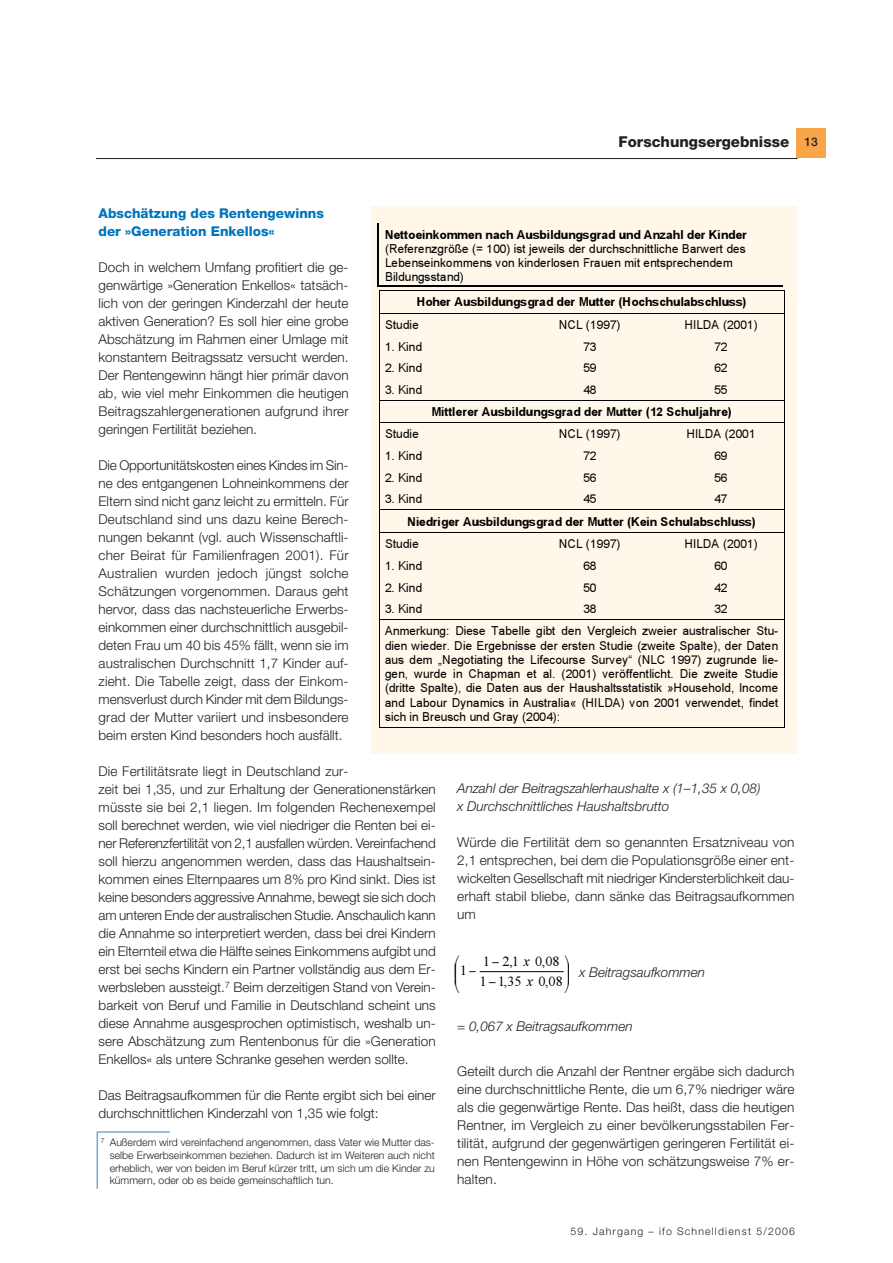
<style>
.page{position:relative;width:893px;height:1263px;background:#fff}
.page>*{position:absolute;margin:0;border:0;box-sizing:border-box;transform-origin:0 0}
.t1{font:800 15px "Helvetica Neue LT Std";color:#231f20}
.t2{font:14.4px "Times New Roman PSMT+T42+UFPOFW";color:#000}
.t3{font:14.4px "Times New Roman PS Italic MT+T42+MSXJPG";color:#000}
.t4{font:300 13.5px/18px "Helvetica Neue LT Std";color:#231f20;text-align:justify}
.t5{font:italic 300 13.5px/18px "Helvetica Neue LT Std";color:#231f20}
.t6{font:800 13.5px/18px "Helvetica Neue LT Std";color:#0074bc}
.t7{font:12.3px/14.1px "Arial MT+T42+BNXLFN";color:#000}
.t8{font:12.3px "Arial Bold MT+T42+DLOPAP";letter-spacing:-.005em;color:#000}
.t9{font:500 12px "Helvetica Neue LT Std";color:#231f20}
.t10{font:300 10.5px/12.8px "Helvetica Neue LT Std";color:#231f20;text-align:justify}
.t11{font:300 10.5px "Helvetica Neue LT Std";letter-spacing:.11em;color:#231f20}
</style>
<div class="page">
<hr style="left:96px;top:158px;width:701px;height:1px;background:#231f20">
<div style="left:796px;top:128px;width:30px;height:30px;background:#f9a64a"></div>
<div style="left:371px;top:206px;width:425px;height:547px;background:#fef7ea"></div>
<hr style="left:377px;top:286px;width:405px;height:1px;background:#000">
<hr style="left:379px;top:290px;width:405px;height:1px;background:#000">
<hr style="left:379px;top:313px;width:405px;height:1px;background:#000">
<hr style="left:379px;top:400px;width:405px;height:1px;background:#000">
<hr style="left:379px;top:422px;width:405px;height:1px;background:#000">
<hr style="left:379px;top:510px;width:405px;height:1px;background:#000">
<hr style="left:379px;top:532px;width:405px;height:1px;background:#000">
<svg style="left:377px;top:223px;width:3px;height:396px"></svg>
<svg style="left:784px;top:290px;width:1px;height:329px"></svg>
<hr style="left:379px;top:619px;width:405px;height:1px;background:#000">
<hr style="left:379px;top:620px;width:1px;height:108px;background:#000">
<hr style="left:379px;top:727px;width:405px;height:1px;background:#000">
<hr style="left:784px;top:620px;width:1px;height:108px;background:#000">
<svg style="left:96px;top:1131px;width:74px;height:58px"></svg>
<hr style="left:480px;top:971px;width:84px;height:1px;background:#000">
<p class="t1" style="left:619px;top:136px;width:172px">Forschungsergebnisse</p>
<p class="t9" style="left:805px;top:137px;width:15px">13</p>
<p class="t6" style="left:99px;top:205px;width:227px">Abschätzung des Rentengewinns der »Generation Enkellos«</p>
<p class="t4" style="left:99px;top:259px;width:252px">Doch in welchem Umfang profitiert die ge&shy;genwärtige »Generation Enkellos« tatsäch&shy;lich von der geringen Kinderzahl der heute aktiven Generation? Es soll hier eine grobe Abschätzung im Rahmen einer Umlage mit konstantem Beitragssatz versucht werden.<br>Der Rentengewinn hängt hier primär davon ab, wie viel mehr Einkommen die heutigen Beitragszahlergenerationen aufgrund ihrer geringen Fertilität beziehen.</p>
<p class="t4" style="left:99px;top:457px;width:252px">Die Opportunitätskosten eines Kindes im Sin&shy;ne des entgangenen Lohneinkommens der Eltern sind nicht ganz leicht zu ermitteln. Für Deutschland sind uns dazu keine Berech&shy;nungen bekannt (vgl. auch Wissenschaftli&shy;cher Beirat für Familienfragen 2001). Für Australien wurden jedoch jüngst solche Schätzungen vorgenommen. Daraus geht hervor, dass das nachsteuerliche Erwerbs&shy;einkommen einer durchschnittlich ausgebil&shy;deten Frau um 40 bis 45% fällt, wenn sie im australischen Durchschnitt 1,7 Kinder auf&shy;zieht. Die Tabelle zeigt, dass der Einkom&shy;mensverlust durch Kinder mit dem Bildungs&shy;grad der Mutter variiert und insbesondere beim ersten Kind besonders hoch ausfällt.</p>
<p class="t4" style="left:99px;top:763px;width:339px;text-align:left">Die Fertilitätsrate liegt in Deutschland zur-<br>zeit bei 1,35, und zur Erhaltung der Generationenstärken müsste sie bei 2,1 liegen. Im folgenden Rechenexempel soll berechnet werden, wie viel niedriger die Renten bei ei&shy;ner Referenzfertilität von 2,1 ausfallen würden. Vereinfachend soll hierzu angenommen werden, dass das Haushaltsein&shy;kommen eines Elternpaares um 8% pro Kind sinkt. Dies ist keine besonders aggressive Annahme, bewegt sie sich doch am unteren Ende der australischen Studie. Anschaulich kann die Annahme so interpretiert werden, dass bei drei Kindern ein Elternteil etwa die Hälfte seines Einkommens aufgibt und erst bei sechs Kindern ein Partner vollständig aus dem Er&shy;werbsleben aussteigt.<sup>7</sup> Beim derzeitigen Stand von Verein&shy;barkeit von Beruf und Familie in Deutschland scheint uns diese Annahme ausgesprochen optimistisch, weshalb un&shy;sere Abschätzung zum Rentenbonus für die »Generation Enkellos« als untere Schranke gesehen werden sollte.</p>
<p class="t4" style="left:99px;top:1087px;width:339px">Das Beitragsaufkommen für die Rente ergibt sich bei einer durchschnittlichen Kinderzahl von 1,35 wie folgt:</p>
<p class="t8" style="left:385px;top:230px;width:363px">Nettoeinkommen nach Ausbildungsgrad und Anzahl der Kinder</p>
<p class="t7" style="left:385px;top:243px;width:362px">(Referenzgröße (= 100) ist jeweils der durchschnittliche Barwert des<br>Lebenseinkommens von kinderlosen Frauen mit entsprechendem<br>Bildungsstand)</p>
<p class="t8" style="left:417px;top:297px;width:331px">Hoher Ausbildungsgrad der Mutter (Hochschulabschluss)</p>
<p class="t7" style="left:385px;top:318px;width:35px">Studie</p>
<p class="t7" style="left:559px;top:318px;width:63px">NCL (1997)</p>
<p class="t7" style="left:685px;top:318px;width:75px">HILDA (2001)</p>
<p class="t7" style="left:385px;top:340px;width:39px">1. Kind</p>
<p class="t7" style="left:583px;top:340px;width:15px">73</p>
<p class="t7" style="left:714px;top:340px;width:15px">72</p>
<p class="t7" style="left:385px;top:362px;width:39px">2. Kind</p>
<p class="t7" style="left:583px;top:362px;width:15px">59</p>
<p class="t7" style="left:714px;top:362px;width:15px">62</p>
<p class="t7" style="left:385px;top:383px;width:39px">3. Kind</p>
<p class="t7" style="left:583px;top:383px;width:15px">48</p>
<p class="t7" style="left:714px;top:383px;width:15px">55</p>
<p class="t8" style="left:431px;top:407px;width:302px">Mittlerer Ausbildungsgrad der Mutter (12 Schuljahre)</p>
<p class="t7" style="left:385px;top:428px;width:35px">Studie</p>
<p class="t7" style="left:559px;top:428px;width:63px">NCL (1997)</p>
<p class="t7" style="left:686px;top:428px;width:71px">HILDA (2001</p>
<p class="t7" style="left:385px;top:450px;width:39px">1. Kind</p>
<p class="t7" style="left:583px;top:450px;width:15px">72</p>
<p class="t7" style="left:714px;top:450px;width:15px">69</p>
<p class="t7" style="left:385px;top:472px;width:39px">2. Kind</p>
<p class="t7" style="left:583px;top:472px;width:15px">56</p>
<p class="t7" style="left:714px;top:472px;width:15px">56</p>
<p class="t7" style="left:385px;top:493px;width:39px">3. Kind</p>
<p class="t7" style="left:583px;top:493px;width:15px">45</p>
<p class="t7" style="left:714px;top:493px;width:15px">47</p>
<p class="t8" style="left:407px;top:517px;width:350px">Niedriger Ausbildungsgrad der Mutter (Kein Schulabschluss)</p>
<p class="t7" style="left:385px;top:538px;width:35px">Studie</p>
<p class="t7" style="left:559px;top:538px;width:63px">NCL (1997)</p>
<p class="t7" style="left:685px;top:538px;width:75px">HILDA (2001)</p>
<p class="t7" style="left:385px;top:559px;width:39px">1. Kind</p>
<p class="t7" style="left:583px;top:559px;width:15px">68</p>
<p class="t7" style="left:714px;top:559px;width:15px">60</p>
<p class="t7" style="left:385px;top:581px;width:39px">2. Kind</p>
<p class="t7" style="left:583px;top:581px;width:15px">50</p>
<p class="t7" style="left:714px;top:581px;width:15px">42</p>
<p class="t7" style="left:385px;top:603px;width:39px">3. Kind</p>
<p class="t7" style="left:583px;top:603px;width:15px">38</p>
<p class="t7" style="left:385px;top:599px;width:395px;line-height:22.2px;text-indent:329px">32<br>Anmerkung: Diese Tabelle gibt den Vergleich zweier australischer Stu-</p>
<p class="t7" style="left:385px;top:640px;width:395px;text-align:justify">dien wieder. Die Ergebnisse der ersten Studie (zweite Spalte), der Daten aus dem „Negotiating the Lifecourse Survey“ (NLC 1997) zugrunde lie&shy;gen, wurde in Chapman et al. (2001) veröffentlicht. Die zweite Studie (dritte Spalte), die Daten aus der Haushaltsstatistik »Household, Income and Labour Dynamics in Australia« (HILDA) von 2001 verwendet, findet sich in Breusch und Gray (2004):</p>
<p class="t5" style="left:457px;top:780px;width:305px">Anzahl der Beitragszahlerhaushalte x (1–1,35 x 0,08) x Durchschnittliches Haushaltsbrutto</p>
<p class="t4" style="left:457px;top:834px;width:339px">Würde die Fertilität dem so genannten Ersatzniveau von 2,1 entsprechen, bei dem die Populationsgröße einer ent&shy;wickelten Gesellschaft mit niedriger Kindersterblichkeit dau&shy;erhaft stabil bliebe, dann sänke das Beitragsaufkommen um</p>
<p class="t2" style="left:483px;top:956px;width:79px">1 2,1 0,08</p>
<p class="t3" style="left:524px;top:953px;width:8px">x</p>
<p class="t2" style="left:480px;top:977px;width:85px">1 1,35 0,08</p>
<p class="t2" style="left:460px;top:965px;width:9px">1</p>
<p class="t5" style="left:579px;top:965px;width:127px">x Beitragsaufkommen</p>
<p class="t3" style="left:527px;top:973px;width:8px">x</p>
<p class="t5" style="left:457px;top:1019px;width:177px">= 0,067 x Beitragsaufkommen</p>
<p class="t4" style="left:457px;top:1063px;width:339px">Geteilt durch die Anzahl der Rentner ergäbe sich dadurch eine durchschnittliche Rente, die um 6,7% niedriger wäre als die gegenwärtige Rente. Das heißt, dass die heutigen Rentner, im Vergleich zu einer bevölkerungsstabilen Fer&shy;tilität, aufgrund der gegenwärtigen geringeren Fertilität ei&shy;nen Rentengewinn in Höhe von schätzungsweise 7% er&shy;halten.</p>
<p class="t10" style="left:110px;top:1137px;width:327px;text-indent:-9px"><sup>7</sup> Außerdem wird vereinfachend angenommen, dass Vater wie Mutter das&shy;selbe Erwerbseinkommen beziehen. Dadurch ist im Weiteren auch nicht erheblich, wer von beiden im Beruf kürzer tritt, um sich um die Kinder zu kümmern, oder ob es beide gemeinschaftlich tun.</p>
<p class="t11" style="left:571px;top:1228px;width:226px">59. Jahrgang – ifo Schnelldienst 5/2006</p>
</div>
